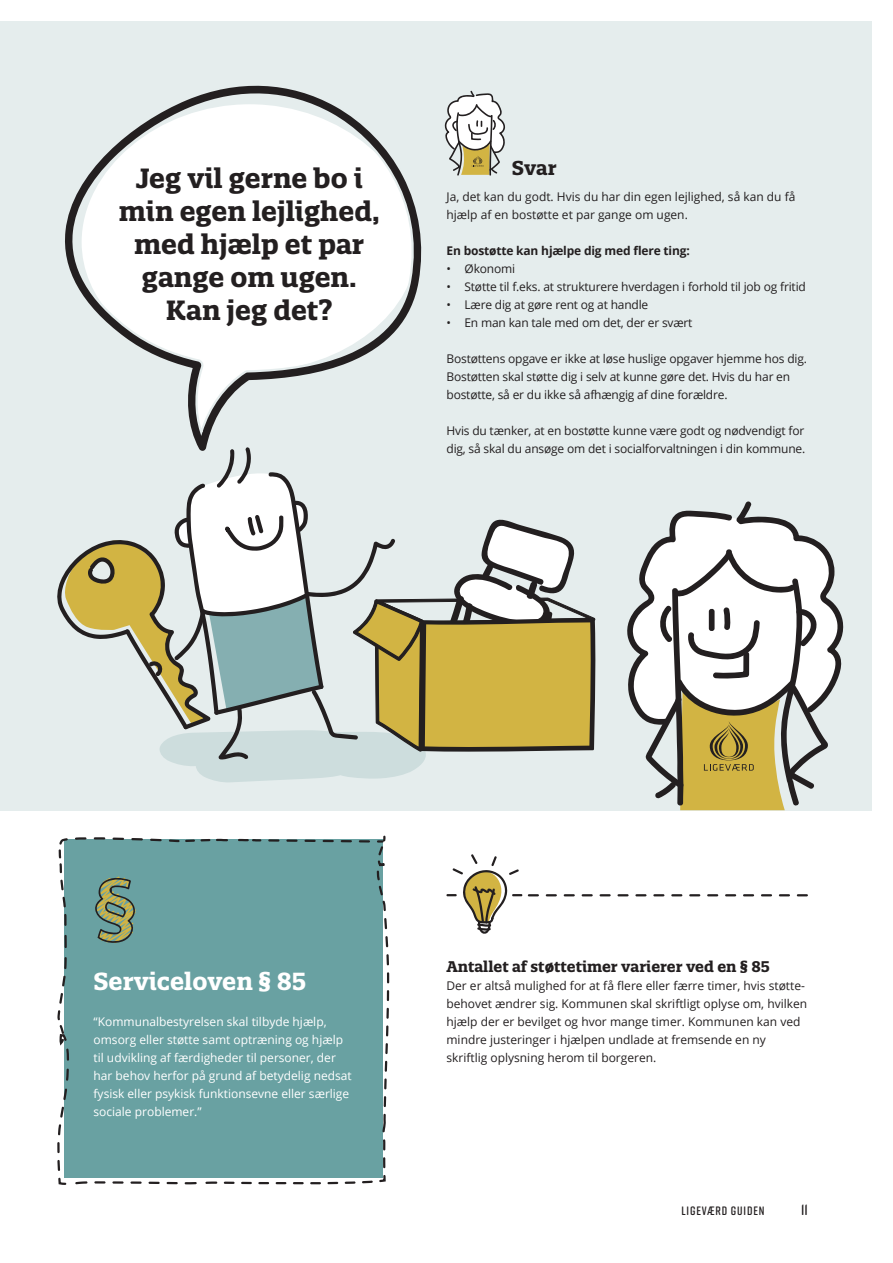
<style>
.page{position:relative;width:893px;height:1263px;background:#fff}
.page>*{position:absolute;margin:0;border:0;box-sizing:border-box;transform-origin:0 0}
.brødtekst{font:700 27px/33px "Quatro Slab";color:#231f20;text-align:center}
.mellemrubrik{font:700 24px "Quatro Slab";color:#fff}
.brødtekst-2{font:700 19.5px "Quatro Slab";color:#231f20}
.mellemrubrik-2{font:700 15px "Quatro Slab";color:#231f20}
.t1{font:600 15px "Rift Soft";color:#231f20}
.t2{font:600 12.15px "Rift Soft";letter-spacing:.07em;color:#231f20}
.mellemrubrik-3{font:12px/18px "Open Sans";letter-spacing:-.015em;color:#231f20}
.brødtekst_uden_indry{font:12px/18px "Open Sans";color:#231f20}
.brødtekst_uden_indry-2{font:12px/18px "Open Sans";color:#fff}
.mellemrubrik-4{font:700 12px "Open Sans";letter-spacing:-.015em;color:#231f20}
</style>
<div class="page">
<div style="left:0;top:21px;width:872px;height:789px;background:#e5eded"></div>
<div style="left:57px;top:967px;width:333px;height:218px;background:#69a1a2"></div>
<svg style="left:444px;top:91px;width:61px;height:85px"></svg>
<svg style="left:56px;top:455px;width:789px;height:512px"></svg>
<svg style="left:65px;top:85px;width:357px;height:370px"></svg>
<p class="brødtekst" style="left:119px;top:162px;width:262px">Jeg vil gerne bo i min egen lejlighed, med hjælp et par gange om ugen.</p>
<p class="brødtekst" style="left:166px;top:294px;width:168px">Kan jeg det?</p>
<p class="brødtekst-2" style="left:512px;top:156px;width:46px">Svar</p>
<p class="mellemrubrik-3" style="left:446px;top:187px;width:350px">Ja, det kan du godt. Hvis du har din egen lejlighed, så kan du få hjælp af en bostøtte et par gange om ugen.</p>
<p class="mellemrubrik-4" style="left:446px;top:242px;width:245px">En bostøtte kan hjælpe dig med flere ting:</p>
<p class="mellemrubrik-3" style="left:446px;top:259px;width:70px">• Økonomi</p>
<p class="mellemrubrik-3" style="left:446px;top:277px;width:361px">• Støtte til f.eks. at strukturere hverdagen i forhold til job og fritid</p>
<p class="mellemrubrik-3" style="left:446px;top:295px;width:203px">• Lære dig at gøre rent og at handle</p>
<p class="mellemrubrik-3" style="left:446px;top:313px;width:248px">• En man kan tale med om det, der er svært</p>
<p class="mellemrubrik-3" style="left:446px;top:349px;width:362px">Bostøttens opgave er ikke at løse huslige opgaver hjemme hos dig.<br>Bostøtten skal støtte dig i selv at kunne gøre det. Hvis du har en bostøtte, så er du ikke så afhængig af dine forældre.</p>
<p class="mellemrubrik-3" style="left:446px;top:421px;width:360px">Hvis du tænker, at en bostøtte kunne være godt og nødvendigt for dig, så skal du ansøge om det i socialforvaltningen i din kommune.</p>
<p class="mellemrubrik" style="left:94px;top:966px;width:214px">Serviceloven § 85</p>
<p class="brødtekst_uden_indry-2" style="left:94px;top:1012px;width:260px">“Kommunalbestyrelsen skal tilbyde hjælp, omsorg eller støtte samt optræning og hjælp til udvikling af færdigheder til personer, der har behov herfor på grund af betydelig nedsat</p>
<p class="brødtekst_uden_indry-2" style="left:94px;top:1084px;width:257px">fysisk eller psykisk funktionsevne eller særlige sociale problemer.”</p>
<p class="mellemrubrik-2" style="left:446px;top:957px;width:325px">Antallet af støttetimer varierer ved en § 85</p>
<p class="brødtekst_uden_indry" style="left:446px;top:976px;width:362px">Der er altså mulighed for at få flere eller færre timer, hvis støtte&shy;behovet ændrer sig. Kommunen skal skriftligt oplyse om, hvilken</p>
<p class="brødtekst_uden_indry" style="left:446px;top:1012px;width:355px">hjælp der er bevilget og hvor mange timer. Kommunen kan ved mindre justeringer i hjælpen undlade at fremsende en ny skriftlig oplysning herom til borgeren.</p>
<p class="t2" style="left:681px;top:1202px;width:85px">LIGEVÆRD GUIDEN</p>
<p class="t1" style="left:801px;top:1199px;width:8px">11</p>
</div>
